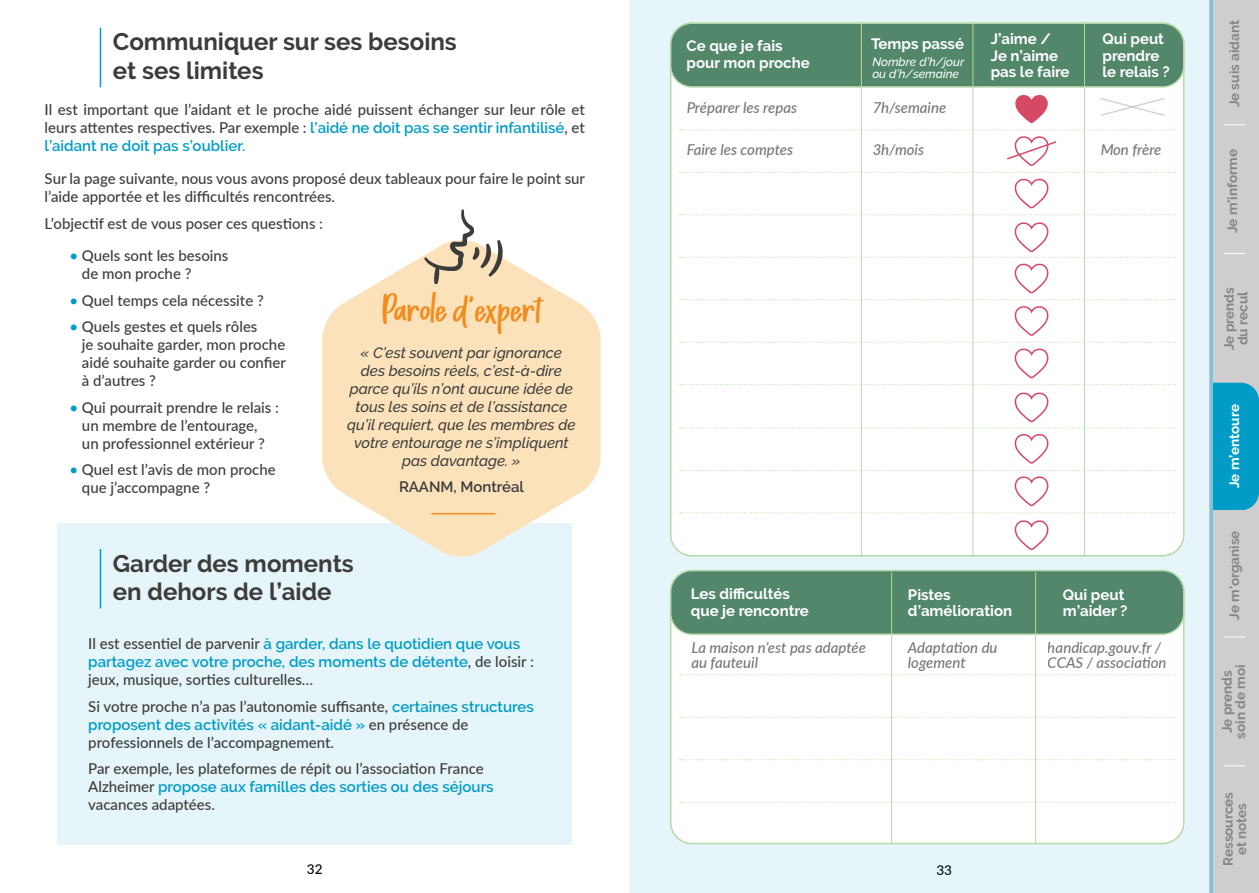
<style>
.page{position:relative;width:1259px;height:893px;background:#fff}
.page>*{position:absolute;margin:0;border:0;box-sizing:border-box;transform-origin:0 0}
.t1{font:36px "Chapillada";color:#f28c1d}
.t2{font:700 24px/28.8px "Raleway";color:#3c3c3b}
.Style_de_paragraphe_2{font:500 15px/18px "Lato";color:#3d3d3b}
.t3{font:italic 500 15px/18px "Raleway";color:#3d3d3b;text-align:center}
.t4{font:700 15px/16.5px "Raleway";color:#fff}
.t5{font:italic 500 15px/15px "Lato";color:#3c3c3b}
.Style_de_paragraphe_2-2{font:600 15px/18px "Raleway";color:#009cc7}
.t6{font:600 15px "Raleway";color:#3d3d3b}
.t7{font:700 13.5px/13.5px "Raleway";color:#3d3d3b;text-align:center}
.t8{font:700 13.5px "Raleway";letter-spacing:-.005em;color:#fff}
.t9{font:500 13.5px "Lato";color:#000}
.t10{font:italic 500 12px "Raleway";color:#fff}
.s1{font-family:"Raleway";font-weight:600;color:#009cc7}
.s2{color:#009cc7}
.s3{font-family:"Lato";font-weight:500;color:#3d3d3b}
</style>
<div class="page">
<div style="left:629px;top:0;width:580px;height:893px;background:#e6f5f9"></div>
<div style="left:57px;top:523px;width:515px;height:321px;background:#e6f5f9"></div>
<hr style="left:100px;top:28px;width:1px;height:59px;background:#009cc7">
<hr style="left:100px;top:549px;width:1px;height:59px;background:#009cc7">
<svg style="left:322px;top:255px;width:278px;height:302px;fill:#fce2bb"></svg>
<hr style="left:431px;top:513px;width:64px;height:1px;background:#f28c1d">
<svg style="left:424px;top:209px;width:79px;height:75px"></svg>
<div style="left:670px;top:23px;width:513px;height:533px;background:#fff;border-radius:21px"></div>
<div style="left:670px;top:571px;width:513px;height:272px;background:#fff;border-radius:21px"></div>
<div style="left:670px;top:23px;width:513px;height:64px;background:#52876b;border-radius:21px"></div>
<div style="left:670px;top:23px;width:514px;height:65px;border:2px solid #b5d9a8;border-radius:21px"></div>
<div style="left:670px;top:571px;width:513px;height:63px;background:#52876b;border-radius:21px"></div>
<div style="left:670px;top:570px;width:514px;height:65px;border:2px solid #b5d9a8;border-radius:21px"></div>
<hr style="left:861px;top:23px;width:1px;height:533px;background:#b5d9a8">
<hr style="left:972px;top:23px;width:1px;height:533px;background:#b5d9a8">
<hr style="left:891px;top:572px;width:1px;height:272px;background:#b5d9a8">
<hr style="left:1084px;top:23px;width:1px;height:533px;background:#b5d9a8">
<hr style="left:1035px;top:572px;width:1px;height:272px;background:#b5d9a8">
<svg style="left:679px;top:129px;width:495px;height:1px"></svg>
<svg style="left:679px;top:674px;width:495px;height:1px"></svg>
<svg style="left:679px;top:717px;width:495px;height:1px"></svg>
<svg style="left:679px;top:759px;width:495px;height:1px"></svg>
<svg style="left:679px;top:802px;width:495px;height:1px"></svg>
<svg style="left:1015px;top:95px;width:33px;height:28px"></svg>
<svg style="left:679px;top:222px;width:495px;height:78px"></svg>
<svg style="left:679px;top:306px;width:495px;height:79px"></svg>
<svg style="left:679px;top:392px;width:495px;height:121px"></svg>
<svg style="left:1014px;top:520px;width:35px;height:30px"></svg>
<svg style="left:679px;top:136px;width:495px;height:79px"></svg>
<svg style="left:1100px;top:98px;width:65px;height:18px"></svg>
<div style="left:1211px;top:0;width:48px;height:257px;background:#cfcdcd"></div>
<div style="left:1211px;top:255px;width:48px;height:255px;background:#cfcdcd"></div>
<div style="left:1212px;top:383px;width:47px;height:127px;background:#009cc7"></div>
<div style="left:1211px;top:510px;width:48px;height:128px;background:#cfcdcd"></div>
<div style="left:1211px;top:638px;width:48px;height:127px;background:#cfcdcd"></div>
<div style="left:1211px;top:765px;width:48px;height:128px;background:#cfcdcd"></div>
<hr style="left:1209px;top:0;width:3px;height:893px;background:#7cc3de">
<svg style="left:1224px;top:124px;width:21px;height:1px"></svg>
<svg style="left:1224px;top:253px;width:21px;height:1px"></svg>
<svg style="left:1224px;top:637px;width:21px;height:1px"></svg>
<svg style="left:1224px;top:765px;width:21px;height:1px"></svg>
<p class="t2" style="left:113px;top:28px;width:345px">Communiquer sur ses besoins et ses limites</p>
<p class="Style_de_paragraphe_2" style="left:45px;top:100px;width:541px;text-align:justify">Il est important que l’aidant et le proche aidé puissent échanger sur leur rôle et leurs attentes respectives. Par exemple : <span class="s1">l’aidé ne doit pas se sentir infantilisé</span>, et <span class="s1">l’aidant ne doit pas s’oublier.</span></p>
<p class="Style_de_paragraphe_2" style="left:45px;top:169px;width:542px">Sur la page suivante, nous vous avons proposé deux tableaux pour faire le point sur l’aide apportée et les difficultés rencontrées.</p>
<p class="Style_de_paragraphe_2" style="left:45px;top:214px;width:280px">L’objectif est de vous poser ces questions :</p>
<p class="Style_de_paragraphe_2" style="left:82px;top:246px;width:148px;text-indent:-12px"><span class="s2">•</span> Quels sont les besoins de mon proche ?</p>
<p class="Style_de_paragraphe_2" style="left:69px;top:290px;width:196px"><span class="s2">•</span> Quel temps cela nécessite ?</p>
<p class="Style_de_paragraphe_2" style="left:82px;top:317px;width:205px;text-indent:-12px"><span class="s2">•</span> Quels gestes et quels rôles<br>je souhaite garder, mon proche aidé souhaite garder ou confier à d’autres ?</p>
<p class="Style_de_paragraphe_2" style="left:69px;top:397px;width:211px;text-align:center"><span class="s2">•</span> Qui pourrait prendre le relais : un membre de l’entourage,<br>un professionnel extérieur ?</p>
<p class="Style_de_paragraphe_2" style="left:82px;top:460px;width:195px;text-indent:-12px"><span class="s2">•</span> Quel est l’avis de mon proche que j’accompagne ?</p>
<p class="t1" style="left:381px;top:288px;width:162px">Parole d’expert</p>
<p class="t3" style="left:347px;top:344px;width:230px">« C’est souvent par ignorance des besoins réels, c’est-à-dire parce qu’ils n’ont aucune idée de tous les soins et de l’assistance qu’il requiert, que les membres de votre entourage ne s’impliquent pas davantage. »</p>
<p class="t6" style="left:399px;top:478px;width:127px">RAANM, Montréal</p>
<p class="t2" style="left:113px;top:549px;width:242px">Garder des moments en dehors de l’aide</p>
<p class="Style_de_paragraphe_2-2" style="left:88px;top:635px;width:447px"><span class="s3">Il est essentiel de parvenir</span> à garder, dans le quotidien que vous partagez avec votre proche, des moments de détente<span class="s3">, de loisir : jeux, musique, sorties culturelles…</span></p>
<p class="Style_de_paragraphe_2" style="left:88px;top:696px;width:447px">Si votre proche n’a pas l’autonomie suffisante, <span class="s1">certaines structures proposent des activités « aidant-aidé »</span> en présence de professionnels de l’accompagnement.</p>
<p class="Style_de_paragraphe_2" style="left:88px;top:759px;width:407px">Par exemple, les plateformes de répit ou l’association France<br>Alzheimer <span class="s1">propose aux familles des sorties ou des séjours </span>vacances adaptées.</p>
<p class="t4" style="left:686px;top:38px;width:125px">Ce que je fais pour mon proche</p>
<p class="t5" style="left:686px;top:99px;width:112px">Préparer les repas</p>
<p class="t5" style="left:686px;top:141px;width:108px">Faire les comptes</p>
<p class="t4" style="left:871px;top:36px;width:94px">Temps passé</p>
<p class="t10" style="left:872px;top:55px;width:93px">Nombre d’h/jour</p>
<p class="t10" style="left:872px;top:66px;width:88px">ou d’h/semaine</p>
<p class="t4" style="left:990px;top:31px;width:80px">J’aime /<br>Je n’aime pas le faire</p>
<p class="t4" style="left:1102px;top:31px;width:69px">Qui peut prendre le relais ?</p>
<p class="t5" style="left:872px;top:99px;width:75px">7h/semaine</p>
<p class="t5" style="left:872px;top:141px;width:53px">3h/mois</p>
<p class="t5" style="left:1100px;top:141px;width:63px">Mon frère</p>
<p class="t4" style="left:691px;top:586px;width:119px">Les difficultés que je rencontre</p>
<p class="t4" style="left:908px;top:586px;width:106px">Pistes d’amélioration</p>
<p class="t4" style="left:1063px;top:586px;width:66px">Qui peut m’aider ?</p>
<p class="t5" style="left:691px;top:639px;width:176px">La maison n’est pas adaptée au fauteuil</p>
<p class="t5" style="left:908px;top:639px;width:91px">Adaptation du logement</p>
<p class="t5" style="left:1047px;top:639px;width:120px">handicap.gouv.fr /<br>CCAS / association</p>
<p class="t9" style="left:307px;top:860px;width:17px">32</p>
<p class="t9" style="left:936px;top:860px;width:17px">33</p>
<p class="t7" style="left:1227px;top:107px;width:89px;rotate:-90deg">Je suis aidant</p>
<p class="t7" style="left:1225px;top:233px;width:85px;rotate:-90deg">Je m’informe</p>
<p class="t7" style="left:1222px;top:350px;width:64px;rotate:-90deg">Je prends du recul</p>
<p class="t8" style="left:1226px;top:488px;width:85px;rotate:-90deg">Je m’entoure</p>
<p class="t7" style="left:1227px;top:620px;width:90px;rotate:-90deg">Je m’organise</p>
<p class="t7" style="left:1220px;top:739px;width:75px;rotate:-90deg">Je prends soin de moi</p>
<p class="t7" style="left:1221px;top:866px;width:76px;rotate:-90deg">Ressources et notes</p>
</div>
